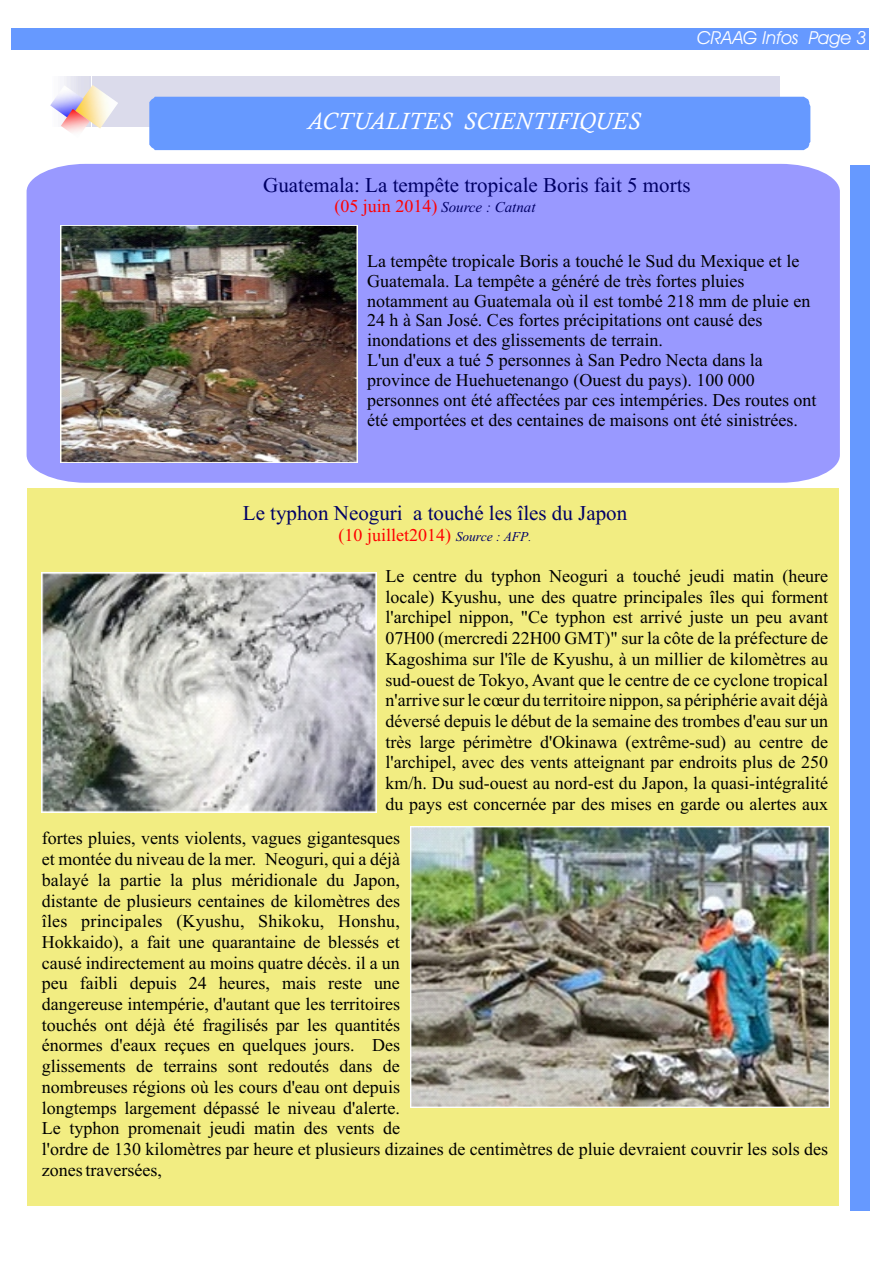
<style>
.page{position:relative;width:894px;height:1263px;background:#fff}
.page>*{position:absolute;margin:0;border:0;box-sizing:border-box;transform-origin:0 0}
.t1{font:30px "Times New Roman";color:#fff}
.t2{font:italic 24px "Calisto";color:#fff}
.t3{font:21px "Times New Roman";color:#006}
.t4{font:18px/20.7px "Times New Roman";color:#000}
.t5{font:18px "Times New Roman";color:#f00}
.t6{font:italic 18px "Avant Garde Bk BT";color:#fff}
.t7{font:italic 15px "Times New Roman";color:#006}
.s1{font-style:normal;font-size:18px;color:#f00}
.s2{font-style:italic;font-size:13.5px;color:#006}
.s3{font-style:italic;font-size:12px;color:#006}
</style>
<div class="page">
<div style="left:11px;top:28px;width:857px;height:22px;background:#69f"></div>
<div style="left:850px;top:166px;width:20px;height:1045px;background:#69f"></div>
<div style="left:92px;top:76px;width:687px;height:51px;background:#dbdbeb"></div>
<div style="left:149px;top:97px;width:661px;height:53px;background:#69f"></div>
<hr style="left:54px;top:76px;width:1px;height:51px;background:#fafafc">
<hr style="left:55px;top:76px;width:1px;height:51px;background:#fafafc">
<hr style="left:56px;top:76px;width:2px;height:51px;background:#fafafc">
<hr style="left:58px;top:76px;width:1px;height:51px;background:#fafafc">
<hr style="left:59px;top:76px;width:1px;height:51px;background:#f7f7fa">
<hr style="left:60px;top:76px;width:1px;height:51px;background:#f7f7fa">
<hr style="left:61px;top:76px;width:1px;height:51px;background:#f5f5fa">
<hr style="left:62px;top:76px;width:1px;height:51px;background:#f5f5fa">
<hr style="left:64px;top:76px;width:1px;height:51px;background:#f2f2f7">
<hr style="left:65px;top:76px;width:1px;height:51px;background:#f2f2f7">
<hr style="left:66px;top:76px;width:2px;height:51px;background:#f0f0f5">
<hr style="left:68px;top:76px;width:1px;height:51px;background:#ededf5">
<hr style="left:69px;top:76px;width:1px;height:51px;background:#ededf5">
<hr style="left:70px;top:76px;width:1px;height:51px;background:#ededf5">
<hr style="left:71px;top:76px;width:1px;height:51px;background:#ebebf2">
<hr style="left:72px;top:76px;width:1px;height:51px;background:#e8e8f2">
<hr style="left:73px;top:76px;width:1px;height:51px;background:#e8e8f2">
<hr style="left:74px;top:76px;width:1px;height:51px;background:#e6e6f0">
<hr style="left:75px;top:76px;width:1px;height:51px;background:#e6e6f0">
<hr style="left:76px;top:76px;width:1px;height:51px;background:#e3e3f0">
<hr style="left:77px;top:76px;width:2px;height:51px;background:#e3e3ed">
<hr style="left:79px;top:76px;width:1px;height:51px;background:#e0e0ed">
<hr style="left:80px;top:76px;width:1px;height:51px;background:#e0e0ed">
<hr style="left:81px;top:76px;width:1px;height:51px;background:#e0e0ed">
<hr style="left:82px;top:76px;width:2px;height:51px;background:#dedeed">
<hr style="left:84px;top:76px;width:2px;height:51px;background:#dedeeb">
<hr style="left:86px;top:76px;width:4px;height:51px;background:#dedeeb">
<hr style="left:90px;top:76px;width:1px;height:51px;background:#dbdbeb">
<img style="left:84px;top:85px;width:34px;height:44px">
<img style="left:50px;top:86px;width:34px;height:27px">
<img style="left:61px;top:109px;width:29px;height:24px">
<div style="left:27px;top:164px;width:813px;height:319px;background:#99f"></div>
<div style="left:27px;top:489px;width:811px;height:717px;background:#f2ed82"></div>
<img style="left:61px;top:225px;width:297px;height:237px">
<img style="left:42px;top:573px;width:335px;height:239px">
<img style="left:411px;top:827px;width:419px;height:280px">
<p class="t6" style="left:697px;top:30px;width:171px">CRAAG Infos Page 3</p>
<h2 class="t2" style="left:307px;top:112px;width:335px">ACTUALITES SCIENTIFIQUES</h2>
<h1 class="t1" style="left:280px;top:113px;width:422px">Activités Scientifiques au CRAAG</h1>
<p class="t3" style="left:263px;top:177px;width:429px">Guatemala: La tempête tropicale Boris fait 5 morts</p>
<p class="t7" style="left:334px;top:202px;width:203px"><span class="s1">(05 juin 2014)</span> Source : Catnat</p>
<p class="t4" style="left:367px;top:252px;width:451px;line-height:20px">La tempête tropicale Boris a touché le Sud du Mexique et le Guatemala. La tempête a généré de très fortes pluies notamment au Guatemala où il est tombé 218 mm de pluie en 24 h à San José. Ces fortes précipitations ont causé des inondations et des glissements de terrain.<br>L'un d'eux a tué 5 personnes à San Pedro Necta dans la province de Huehuetenango (Ouest du pays). 100 000 personnes ont été affectées par ces intempéries. Des routes ont été emportées et des centaines de maisons ont été sinistrées.</p>
<p class="t3" style="left:243px;top:506px;width:386px">Le typhon Neoguri a touché les îles du Japon</p>
<p class="t5" style="left:339px;top:528px;width:194px">(10 juillet2014) <span class="s2">Source : AFP</span><span class="s3">.</span></p>
<p class="t4" style="left:386px;top:567px;width:444px;text-align:justify">Le centre du typhon Neoguri a touché jeudi matin (heure locale) Kyushu, une des quatre principales îles qui forment l'archipel nippon, "Ce typhon est arrivé juste un peu avant 07H00 (mercredi 22H00 GMT)" sur la côte de la préfecture de Kagoshima sur l'île de Kyushu, à un millier de kilomètres au sud-ouest de Tokyo, Avant que le centre de ce cyclone tropical n'arrive sur le cœur du territoire nippon, sa périphérie avait déjà déversé depuis le début de la semaine des trombes d'eau sur un très large périmètre d'Okinawa (extrême-sud) au centre de l'archipel, avec des vents atteignant par endroits plus de 250 km/h. Du sud-ouest au nord-est du Japon, la quasi-intégralité du pays est concernée par des mises en garde ou alertes aux</p>
<p class="t4" style="left:42px;top:830px;width:788px">fortes pluies, vents violents, vagues gigantesques<br>et montée du niveau de la mer. Neoguri, qui a déjà<br>balayé la partie la plus méridionale du Japon,<br>distante de plusieurs centaines de kilomètres des<br>îles principales (Kyushu, Shikoku, Honshu,<br>Hokkaido), a fait une quarantaine de blessés et<br>causé indirectement au moins quatre décès. il a un<br>peu faibli depuis 24 heures, mais reste une<br>dangereuse intempérie, d'autant que les territoires<br>touchés ont déjà été fragilisés par les quantités<br>énormes d'eaux reçues en quelques jours. Des<br>glissements de terrains sont redoutés dans de<br>nombreuses régions où les cours d'eau ont depuis<br>longtemps largement dépassé le niveau d'alerte.<br>Le typhon promenait jeudi matin des vents de<br>l'ordre de 130 kilomètres par heure et plusieurs dizaines de centimètres de pluie devraient couvrir les sols des zones traversées,</p>
</div>
